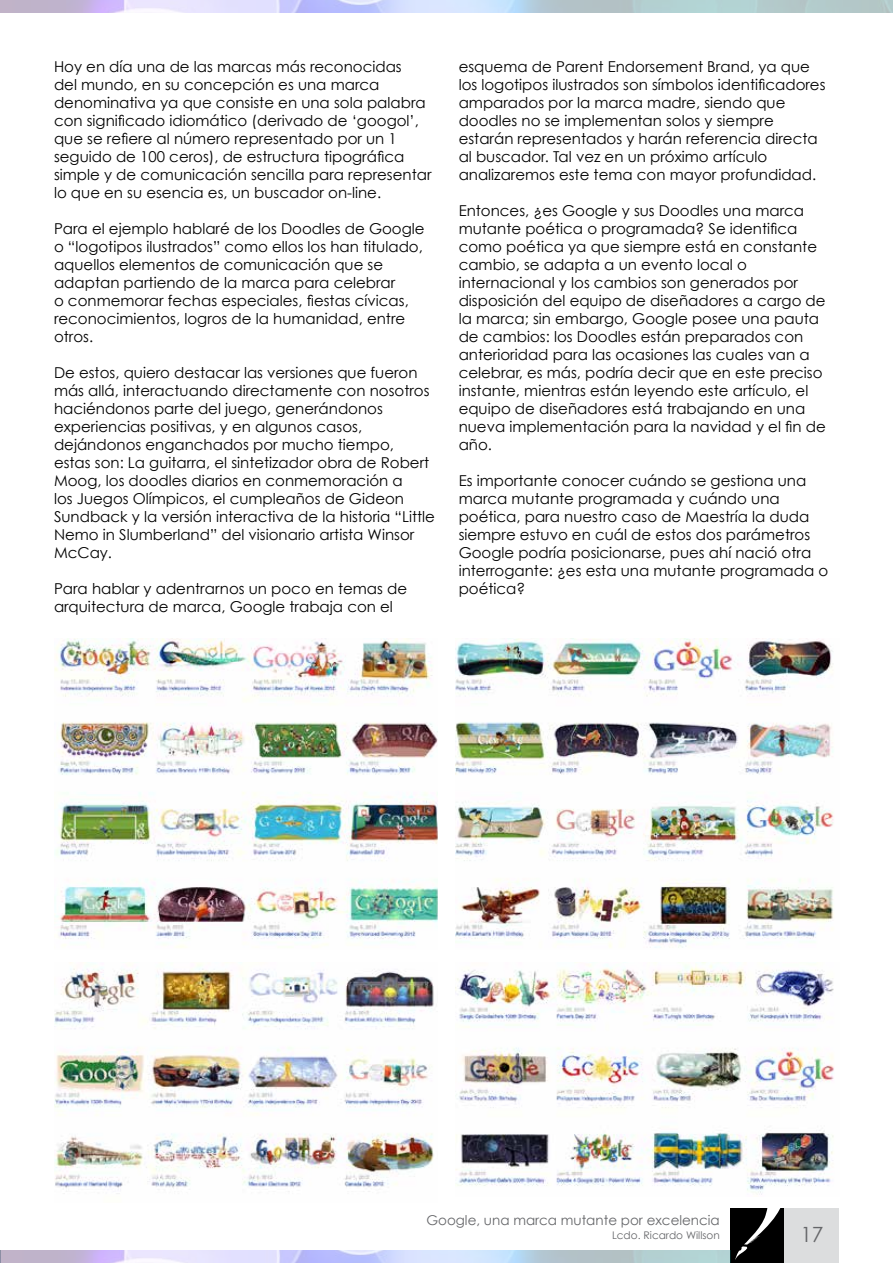
<style>
.page{position:relative;width:893px;height:1263px;background:#fff}
.page>*{position:absolute;margin:0;border:0;box-sizing:border-box;transform-origin:0 0}
.t1{font:21px "Century Gothic";color:#656669}
.t2{font:15px/18px "Century Gothic";color:#000}
.t3{font:13.5px "Century Gothic";color:#656669}
.t4{font:10.5px "Century Gothic";color:#656669}
</style>
<div class="page">
<div style="left:731px;top:1208px;width:54px;height:55px;background:#000"></div>
<svg style="left:735px;top:1208px;width:50px;height:52px"></svg>
<div style="left:785px;top:1208px;width:54px;height:55px;background:#dcddde"></div>
<img style="left:0;top:0;width:893px;height:13px">
<img style="left:0;top:1250px;width:731px;height:13px">
<img style="left:54px;top:639px;width:384px;height:309px">
<img style="left:54px;top:963px;width:380px;height:231px">
<img style="left:455px;top:639px;width:379px;height:309px">
<img style="left:455px;top:963px;width:379px;height:232px">
<p class="t2" style="left:54px;top:57px;width:379px">Hoy en día una de las marcas más reconocidas<br>del mundo, en su concepción es una marca denominativa ya que consiste en una sola palabra con significado idiomático (derivado de ‘googol’, que se refiere al número representado por un 1 seguido de 100 ceros), de estructura tipográfica simple y de comunicación sencilla para representar lo que en su esencia es, un buscador on-line.</p>
<p class="t2" style="left:54px;top:219px;width:372px">Para el ejemplo hablaré de los Doodles de Google o “logotipos ilustrados” como ellos los han titulado, aquellos elementos de comunicación que se adaptan partiendo de la marca para celebrar<br>o conmemorar fechas especiales, fiestas cívicas, reconocimientos, logros de la humanidad, entre otros.</p>
<p class="t2" style="left:54px;top:363px;width:383px">De estos, quiero destacar las versiones que fueron más allá, interactuando directamente con nosotros haciéndonos parte del juego, generándonos experiencias positivas, y en algunos casos, dejándonos enganchados por mucho tiempo,<br>estas son: La guitarra, el sintetizador obra de Robert Moog, los doodles diarios en conmemoración a<br>los Juegos Olímpicos, el cumpleaños de Gideon Sundback y la versión interactiva de la historia “Little Nemo in Slumberland” del visionario artista Winsor McCay.</p>
<p class="t2" style="left:54px;top:579px;width:355px">Para hablar y adentrarnos un poco en temas de arquitectura de marca, Google trabaja con el</p>
<p class="t2" style="left:459px;top:57px;width:368px">esquema de Parent Endorsement Brand, ya que los logotipos ilustrados son símbolos identificadores amparados por la marca madre, siendo que doodles no se implementan solos y siempre estarán representados y harán referencia directa al buscador. Tal vez en un próximo artículo analizaremos este tema con mayor profundidad.</p>
<p class="t2" style="left:459px;top:201px;width:369px">Entonces, ¿es Google y sus Doodles una marca mutante poética o programada? Se identifica como poética ya que siempre está en constante cambio, se adapta a un evento local o internacional y los cambios son generados por disposición del equipo de diseñadores a cargo de la marca; sin embargo, Google posee una pauta de cambios: los Doodles están preparados con anterioridad para las ocasiones las cuales van a celebrar, es más, podría decir que en este preciso instante, mientras están leyendo este artículo, el equipo de diseñadores está trabajando en una nueva implementación para la navidad y el fin de año.</p>
<p class="t2" style="left:459px;top:471px;width:371px">Es importante conocer cuándo se gestiona una marca mutante programada y cuándo una poética, para nuestro caso de Maestría la duda siempre estuvo en cuál de estos dos parámetros Google podría posicionarse, pues ahí nació otra interrogante: ¿es esta una mutante programada o poética?</p>
<p class="t3" style="left:426px;top:1212px;width:295px">Google, una marca mutante por excelencia</p>
<p class="t4" style="left:612px;top:1229px;width:109px">Lcdo. Ricardo Willson</p>
<h1 class="t1" style="left:800px;top:1222px;width:25px">17</h1>
</div>
